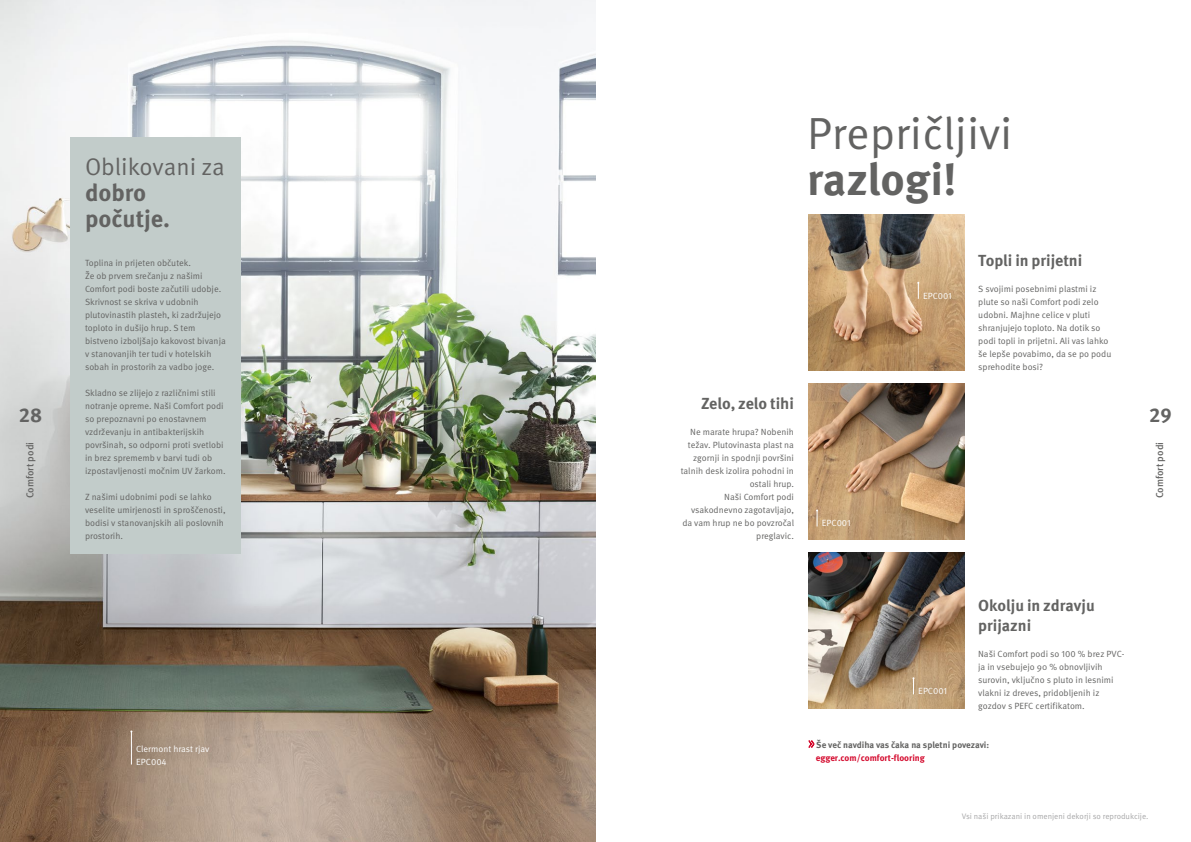
<style>
.page{position:relative;width:1191px;height:842px;background:#fff}
.page>*{position:absolute;margin:0;border:0;box-sizing:border-box;transform-origin:0 0}
.t1{font:45px "Meta Pro";color:#636362}
.t2{font:700 45px "Meta Pro";color:#636362}
.t3{font:700 24px/26px "Meta Pro";color:#636362}
.t4{font:24px "Meta Pro";letter-spacing:-.005em;color:#636362}
.t5{font:700 20px "Meta Pro";color:#636362}
.t6{font:700 16px/19.5px "Meta Pro";color:#636362}
.t7{font:500 10px "Meta Pro";color:#636362}
.t8{font:9px/13px "Meta Pro";color:#636362}
.t9{font:9px/13px "Meta Pro";color:#fff}
.t10{font:700 9px "Meta Pro";letter-spacing:-.005em;color:#636362}
.t11{font:700 9px "Meta Pro";color:#d4082c}
.t12{font:8px "Meta Pro";color:#a7a7a8}
</style>
<div class="page">
<img style="left:0;top:0;width:595px;height:842px">
<img style="left:808px;top:214px;width:156px;height:156px">
<img style="left:808px;top:384px;width:156px;height:156px">
<img style="left:809px;top:552px;width:156px;height:156px">
<div style="left:71px;top:138px;width:170px;height:416px;background:#c2ccca"></div>
<div style="left:122px;top:731px;width:101px;height:48px;background:#000;opacity:.5"></div>
<hr style="left:131px;top:731px;width:1px;height:33px;background:#fff">
<div style="left:904px;top:673px;width:56px;height:36px;background:#000;opacity:.5"></div>
<svg style="left:912px;top:677px;width:2px;height:17px"></svg>
<div style="left:808px;top:505px;width:56px;height:36px;background:#000;opacity:.5"></div>
<svg style="left:816px;top:509px;width:2px;height:17px"></svg>
<div style="left:909px;top:278px;width:56px;height:36px;background:#000;opacity:.5"></div>
<svg style="left:917px;top:282px;width:2px;height:17px"></svg>
<svg style="left:808px;top:740px;width:6px;height:8px"></svg>
<h1 class="t1" style="left:807px;top:107px;width:206px">Prepričljivi</h1>
<h1 class="t2" style="left:807px;top:144px;width:151px">razlogi!</h1>
<h2 class="t4" style="left:85px;top:153px;width:141px">Oblikovani za</h2>
<h2 class="t3" style="left:85px;top:179px;width:86px">dobro počutje.</h2>
<p class="t8" style="left:85px;top:257px;width:142px">Toplina in prijeten občutek.<br>Že ob prvem srečanju z našimi Comfort podi boste začutili udobje.<br>Skrivnost se skriva v udobnih plutovinastih plasteh, ki zadržujejo toploto in dušijo hrup. S tem bistveno izboljšajo kakovost bivanja v stanovanjih ter tudi v hotelskih sobah in prostorih za vadbo joge.</p>
<p class="t8" style="left:85px;top:387px;width:142px">Skladno se zlijejo z različnimi stili notranje opreme. Naši Comfort podi so prepoznavni po enostavnem vzdrževanju in antibakterijskih površinah, so odporni proti svetlobi in brez sprememb v barvi tudi ob izpostavljenosti močnim UV žarkom.</p>
<p class="t8" style="left:85px;top:491px;width:142px">Z našimi udobnimi podi se lahko veselite umirjenosti in sproščenosti, bodisi v stanovanjskih ali poslovnih prostorih.</p>
<h3 class="t6" style="left:978px;top:250px;width:105px">Topli in prijetni</h3>
<p class="t8" style="left:978px;top:283px;width:135px">S svojimi posebnimi plastmi iz plute so naši Comfort podi zelo udobni. Majhne celice v pluti shranjujejo toploto. Na dotik so podi topli in prijetni. Ali vas lahko še lepše povabimo, da se po podu sprehodite bosi?</p>
<p class="t9" style="left:923px;top:289px;width:30px">EPC001</p>
<h3 class="t6" style="left:701px;top:393px;width:94px">Zelo, zelo tihi</h3>
<p class="t8" style="left:680px;top:426px;width:115px;text-align:right">Ne marate hrupa? Nobenih težav. Plutovinasta plast na zgornji in spodnji površini talnih desk izolira pohodni in ostali hrup.<br>Naši Comfort podi vsakodnevno zagotavljajo, da vam hrup ne bo povzročal preglavic.</p>
<h3 class="t5" style="left:19px;top:400px;width:25px">28</h3>
<h3 class="t5" style="left:1149px;top:400px;width:24px">29</h3>
<p class="t7" style="left:24px;top:498px;width:58px;rotate:-90deg">Comfort podi</p>
<p class="t7" style="left:1153px;top:498px;width:58px;rotate:-90deg">Comfort podi</p>
<p class="t9" style="left:822px;top:517px;width:30px">EPC001</p>
<p class="t9" style="left:136px;top:742px;width:75px">Clermont hrast rjav<br>EPC004</p>
<p class="t9" style="left:918px;top:685px;width:30px">EPC001</p>
<h3 class="t6" style="left:978px;top:595px;width:118px">Okolju in zdravju prijazni</h3>
<p class="t8" style="left:978px;top:647px;width:148px">Naši Comfort podi so 100 % brez PVC&shy;ja in vsebujejo 90 % obnovljivih surovin, vključno s pluto in lesnimi vlakni iz dreves, pridobljenih iz gozdov s PEFC certifikatom.</p>
<p class="t10" style="left:816px;top:737px;width:174px">Še več navdiha vas čaka na spletni povezavi:</p>
<p class="t11" style="left:815px;top:750px;width:111px">egger.com/comfort-flooring</p>
<p class="t12" style="left:962px;top:811px;width:188px">Vsi naši prikazani in omenjeni dekorji so reprodukcije.</p>
</div>
